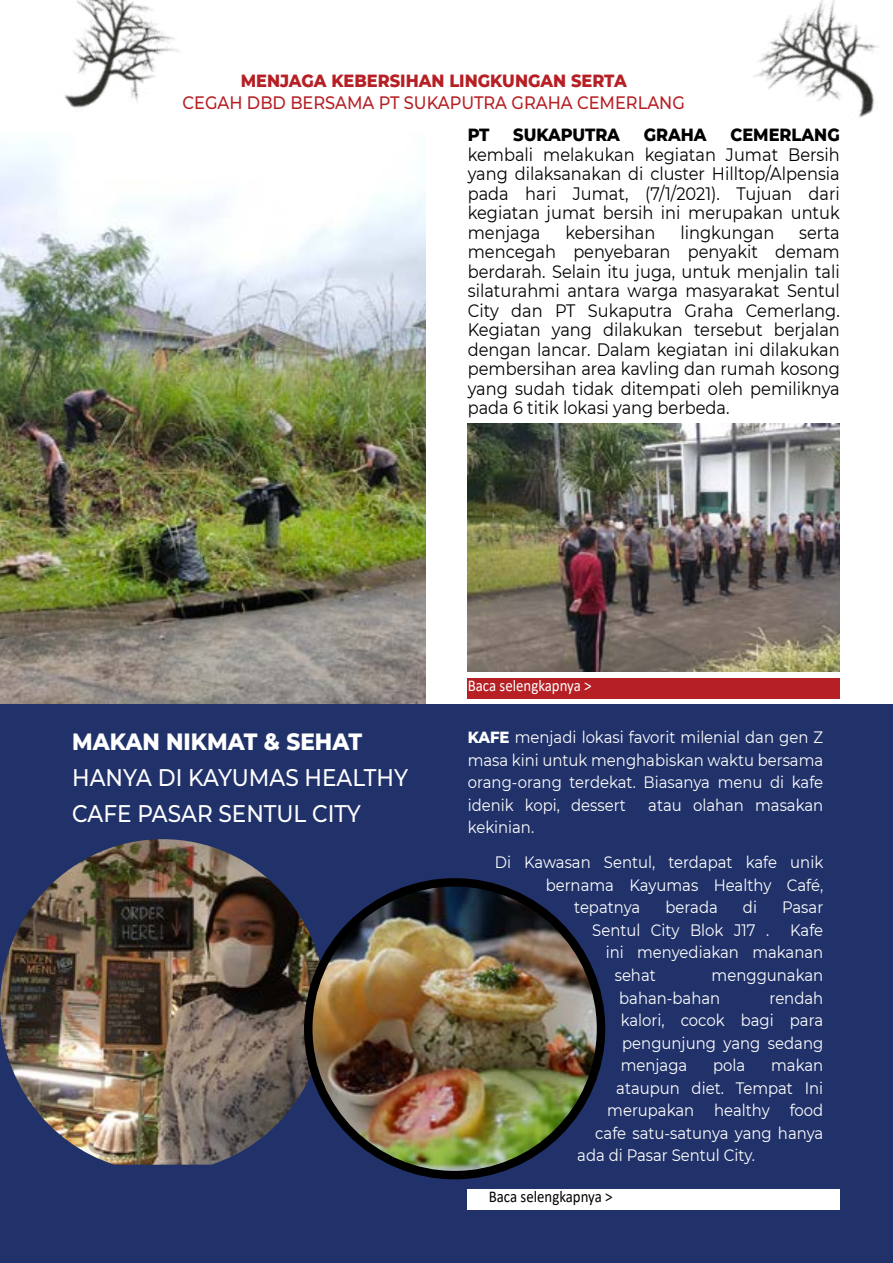
<style>
.page{position:relative;width:893px;height:1263px;background:#fff}
.page>*{position:absolute;margin:0;border:0;box-sizing:border-box;transform-origin:0 0}
.t1{font:500 24px/36px "Montserrat";color:#fff;scale:.9 1}
.t2{font:800 24px "Montserrat";color:#fff;scale:.9 1}
.t3{font:18px/19.5px "Montserrat";color:#000;text-align:justify;scale:.9 1}
.t4{font:500 18px "Montserrat";color:#b62025;scale:.9 1}
.t5{font:800 18px "Montserrat";color:#b62025;scale:.9 1}
.t6{font:800 18px "Montserrat";color:#000;scale:.9 1}
.t7{font:16.5px/22.5px "Montserrat";color:#fff;scale:.9 1}
.t8{font:16.5px "Calibri";color:#fff;scale:.9 1}
.t9{font:16.5px "Calibri";color:#000;scale:.9 1}
.s1{font-weight:800}
</style>
<div class="page">
<img style="left:0;top:142px;width:425px;height:562px">
<img style="left:468px;top:423px;width:372px;height:248px">
<div style="left:0;top:704px;width:893px;height:559px;background:#21326a"></div>
<img style="left:754px;top:0;width:124px;height:118px">
<img style="left:64px;top:0;width:115px;height:108px">
<img style="left:0;top:839px;width:325px;height:326px">
<img style="left:308px;top:882px;width:293px;height:293px;border-radius:146px">
<div style="left:304px;top:878px;width:301px;height:301px;border:8px solid #000;border-radius:50%"></div>
<div style="left:468px;top:678px;width:372px;height:21px;background:#b62025"></div>
<div style="left:468px;top:1189px;width:372px;height:21px;background:#fff"></div>
<p class="t5" style="left:241px;top:67px;width:430px">MENJAGA KEBERSIHAN LINGKUNGAN SERTA</p>
<p class="t4" style="left:183px;top:90px;width:560px">CEGAH DBD BERSAMA PT SUKAPUTRA GRAHA CEMERLANG</p>
<p class="t6" style="left:468px;top:122px;width:26px">PT</p>
<p class="t6" style="left:513px;top:122px;width:120px">SUKAPUTRA</p>
<p class="t6" style="left:644px;top:122px;width:71px">GRAHA</p>
<p class="t6" style="left:730px;top:122px;width:123px">CEMERLANG</p>
<p class="t3" style="left:468px;top:144px;width:415px">kembali melakukan kegiatan Jumat Bersih yang dilaksanakan di cluster Hilltop/Alpensia pada hari Jumat, (7/1/2021). Tujuan dari kegiatan jumat bersih ini merupakan untuk menjaga</p>
<p class="t3" style="left:565px;top:222px;width:102px">kebersihan</p>
<p class="t3" style="left:680px;top:222px;width:106px">lingkungan</p>
<p class="t3" style="left:468px;top:222px;width:415px;text-indent:331px">serta mencegah penyebaran penyakit demam berdarah. Selain itu juga, untuk menjalin tali silaturahmi antara warga masyarakat Sentul City dan PT Sukaputra Graha Cemerlang.<br>Kegiatan yang dilakukan tersebut berjalan dengan lancar. Dalam kegiatan ini dilakukan pembersihan area kavling dan rumah kosong yang sudah tidak ditempati oleh pemiliknya pada 6 titik lokasi yang berbeda.</p>
<h1 class="t2" style="left:72px;top:724px;width:324px">MAKAN NIKMAT &amp; SEHAT</h1>
<h1 class="t1" style="left:72px;top:759px;width:375px">HANYA DI KAYUMAS HEALTHY<br>CAFE PASAR SENTUL CITY</h1>
<p class="t8" style="left:468px;top:674px;width:139px">Baca selengkapnya &gt;</p>
<p class="t7" style="left:468px;top:725px;width:397px;text-align:justify"><span class="s1">KAFE</span> menjadi lokasi favorit milenial dan gen Z masa kini untuk menghabiskan waktu bersama orang-orang terdekat. Biasanya menu di kafe idenik kopi, dessert</p>
<p class="t7" style="left:648px;top:793px;width:196px">atau olahan masakan</p>
<p class="t7" style="left:495px;top:809px;width:366px;line-height:35.2px;text-indent:-27px">kekinian.<br>Di Kawasan Sentul, terdapat kafe unik</p>
<p class="t7" style="left:574px;top:873px;width:278px;text-indent:-28px">bernama Kayumas Healthy Café, tepatnya</p>
<p class="t7" style="left:665px;top:896px;width:60px">berada</p>
<p class="t7" style="left:743px;top:896px;width:17px">di</p>
<p class="t7" style="left:782px;top:896px;width:47px">Pasar</p>
<p class="t7" style="left:592px;top:918px;width:198px">Sentul City Blok J17 .</p>
<p class="t7" style="left:790px;top:918px;width:38px">Kafe</p>
<p class="t7" style="left:606px;top:941px;width:243px">ini menyediakan makanan</p>
<p class="t7" style="left:615px;top:963px;width:47px">sehat</p>
<p class="t7" style="left:619px;top:963px;width:228px;text-indent:92px">menggunakan bahan-bahan</p>
<p class="t7" style="left:621px;top:986px;width:227px;text-align:justify;text-indent:149px">rendah kalori, cocok bagi para pengunjung yang sedang menjaga</p>
<p class="t7" style="left:713px;top:1053px;width:37px">pola</p>
<p class="t7" style="left:771px;top:1053px;width:59px">makan</p>
<p class="t7" style="left:616px;top:1076px;width:231px">ataupun diet. Tempat Ini</p>
<p class="t7" style="left:607px;top:1098px;width:242px">merupakan healthy food</p>
<p class="t7" style="left:595px;top:1121px;width:255px">cafe satu-satunya yang hanya</p>
<p class="t7" style="left:577px;top:1143px;width:199px">ada di Pasar Sentul City.</p>
<p class="t9" style="left:489px;top:1185px;width:139px">Baca selengkapnya &gt;</p>
</div>
